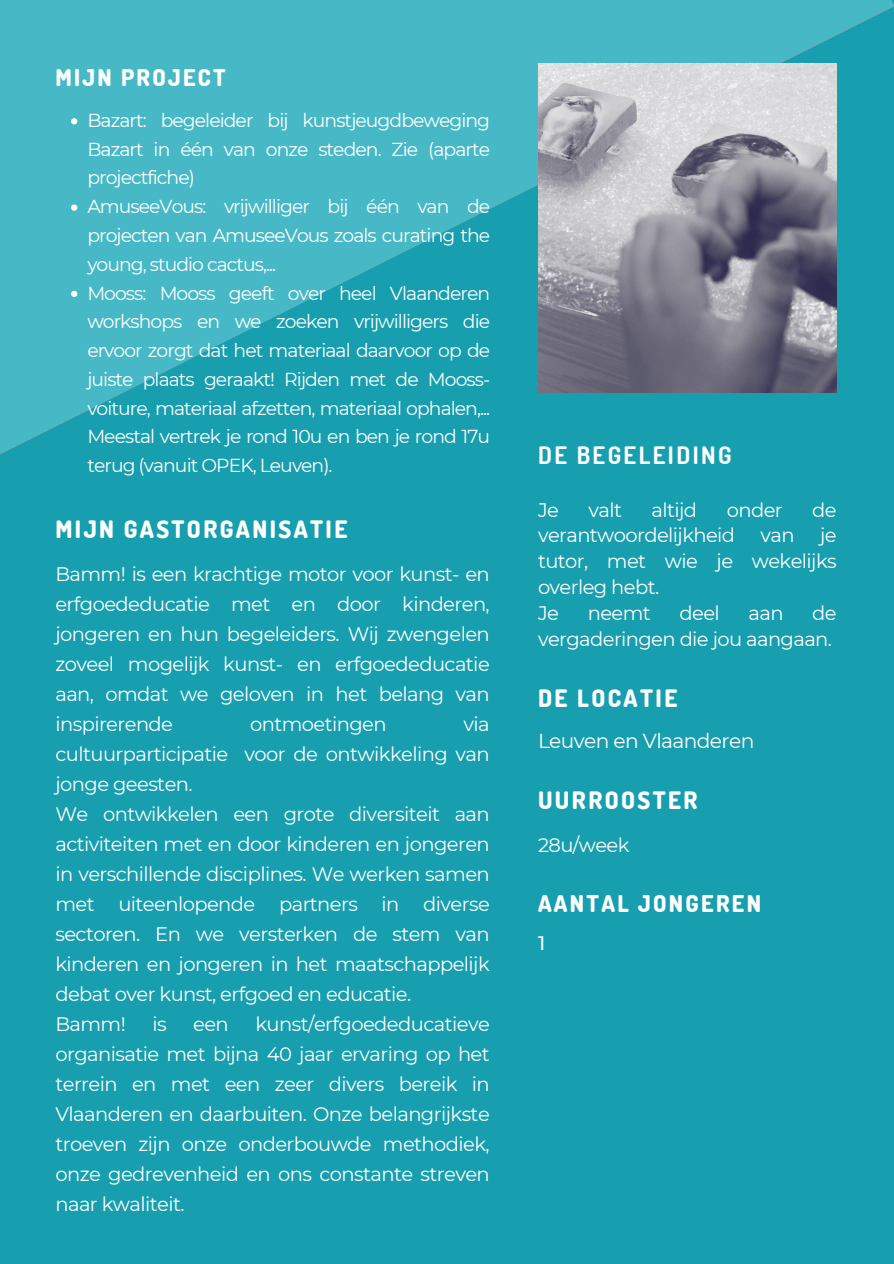
<style>
.page{position:relative;width:894px;height:1264px;background:#fff}
.page>*{position:absolute;margin:0;border:0;box-sizing:border-box;transform-origin:0 0}
.t1{font:800 24px "Dosis";letter-spacing:.1em;color:#fff}
.t2{font:700 24px "Dosis";letter-spacing:.1em;color:#fff}
.t3{font:800 23.1px "Dosis";letter-spacing:.1em;color:#fff}
.t4{font:20.25px "Montserrat";letter-spacing:-.03em;color:#fff}
.t5{font:19.5px/30px "Montserrat";letter-spacing:-.03em;color:#fff;text-align:justify}
.t6{font:500 19.5px "Montserrat";color:#fff}
.t7{font:18.75px/28.8px "Montserrat";letter-spacing:-.05em;color:#fff}
</style>
<div class="page">
<div style="left:0;top:0;width:893px;height:1263px;background:#179faf"></div>
<svg style="left:0;top:0;width:893px;height:454px;fill:#47b9c6"></svg>
<img style="left:538px;top:64px;width:298px;height:328px">
<svg style="left:71px;top:118px;width:6px;height:6px"></svg>
<svg style="left:71px;top:204px;width:6px;height:7px"></svg>
<svg style="left:71px;top:291px;width:6px;height:6px"></svg>
<p class="t3" style="left:55px;top:63px;width:172px">MIJN PROJECT</p>
<p class="t7" style="left:87px;top:106px;width:404px">Bazart: begeleider bij kunstjeugdbeweging Bazart in één van onze steden. Zie (aparte projectfiche)<br>AmuseeVous: vrijwilliger bij één van de projecten van AmuseeVous zoals curating the young, studio cactus,...<br>Mooss: Mooss geeft over heel Vlaanderen workshops en we zoeken vrijwilligers die ervoor zorgt dat het materiaal daarvoor op de juiste plaats geraakt! Rijden met de Mooss&shy;voiture, materiaal afzetten, materiaal ophalen,...<br>Meestal vertrek je rond 10u en ben je rond 17u terug (vanuit OPEK, Leuven).</p>
<h1 class="t1" style="left:55px;top:513px;width:293px">MIJN GASTORGANISATIE</h1>
<p class="t5" style="left:55px;top:559px;width:436px">Bamm! is een krachtige motor voor kunst- en erfgoededucatie met en door kinderen, jongeren en hun begeleiders. Wij zwengelen zoveel mogelijk kunst- en erfgoededucatie aan, omdat we geloven in het belang van inspirerende</p>
<p class="t5" style="left:55px;top:709px;width:436px;text-indent:408px">via cultuurparticipatie voor de ontwikkeling van jonge geesten.</p>
<p class="t5" style="left:55px;top:799px;width:436px">We ontwikkelen een grote diversiteit aan activiteiten met en door kinderen en jongeren in verschillende disciplines. We werken samen met uiteenlopende partners in diverse sectoren. En we versterken de stem van kinderen en jongeren in het maatschappelijk debat over kunst, erfgoed en educatie.</p>
<p class="t5" style="left:55px;top:1009px;width:72px">Bamm!</p>
<p class="t5" style="left:152px;top:1009px;width:16px">is</p>
<p class="t5" style="left:193px;top:1009px;width:37px">een</p>
<p class="t5" style="left:250px;top:709px;width:138px">ontmoetingen</p>
<p class="t5" style="left:55px;top:1009px;width:436px;text-indent:200px">kunst/erfgoededucatieve organisatie met bijna 40 jaar ervaring op het terrein en met een zeer divers bereik in Vlaanderen en daarbuiten. Onze belangrijkste troeven zijn onze onderbouwde methodiek, onze gedrevenheid en ons constante streven naar kwaliteit.</p>
<p class="t2" style="left:538px;top:439px;width:195px">DE BEGELEIDING</p>
<p class="t5" style="left:538px;top:494px;width:22px">Je</p>
<p class="t5" style="left:588px;top:494px;width:35px">valt</p>
<p class="t5" style="left:651px;top:494px;width:47px">altijd</p>
<p class="t5" style="left:726px;top:494px;width:57px">onder</p>
<p class="t5" style="left:812px;top:494px;width:26px">de</p>
<p class="t5" style="left:538px;top:520px;width:199px">verantwoordelijkheid</p>
<p class="t5" style="left:760px;top:520px;width:36px">van</p>
<p class="t5" style="left:538px;top:522px;width:300px;line-height:25.8px;text-align:left;text-indent:282px">je tutor, met wie je wekelijks overleg hebt.<br>Je</p>
<p class="t5" style="left:538px;top:600px;width:300px;line-height:25.8px;text-align:right">de<br>vergaderingen die jou aangaan.</p>
<p class="t5" style="left:587px;top:598px;width:65px">neemt</p>
<p class="t5" style="left:679px;top:598px;width:42px">deel</p>
<p class="t5" style="left:748px;top:598px;width:37px">aan</p>
<h1 class="t1" style="left:538px;top:682px;width:141px">DE LOCATIE</h1>
<h2 class="t4" style="left:538px;top:728px;width:218px">Leuven en Vlaanderen</h2>
<p class="t1" style="left:538px;top:784px;width:161px">UURROOSTER</p>
<p class="t5" style="left:538px;top:829px;width:93px">28u/week</p>
<h1 class="t3" style="left:538px;top:888px;width:224px">AANTAL JONGEREN</h1>
<p class="t6" style="left:538px;top:930px;width:9px">1</p>
</div>
